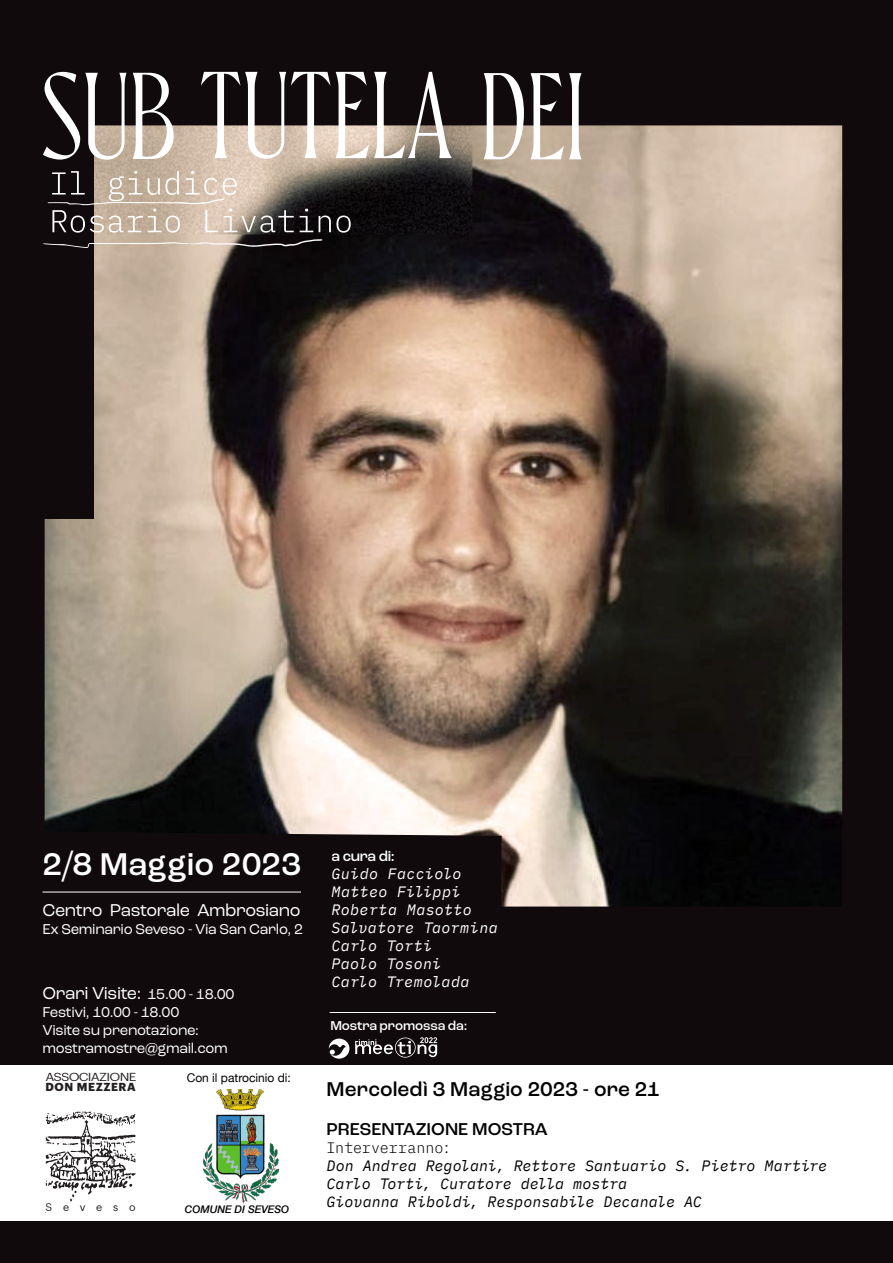
<style>
.page{position:relative;width:893px;height:1263px;background:#110a0c}
.page>*{position:absolute;margin:0;border:0;box-sizing:border-box;transform-origin:0 0}
.t1{font:500 33px "Roc Grotesk";color:#fff}
.t2{font:500 21px "Roc Grotesk";color:#000}
.t3{font:18px "Roc Grotesk";letter-spacing:-.025em;color:#fff}
.t4{font:500 18px "Roc Grotesk";color:#000}
.t5{font:italic 15px "IBM Plex Mono";color:#000}
.t6{font:15px "Roc Grotesk";letter-spacing:-.025em;color:#fff}
.Testi{font:italic 15px "IBM Plex Mono";letter-spacing:.025em;color:#fff}
.t7{font:300 15px "IBM Plex Mono";color:#000}
.t8{font:500 15px "Roc Grotesk";letter-spacing:-.025em;color:#fff}
.Testi-2{font:500 13.5px "Roc Grotesk";letter-spacing:-.015em;color:#fff}
.t9{font:12px "Helvetica Neue";color:#000}
.t10{font:11.4px "Graphik";letter-spacing:-.055em;color:#231f20;scale:1.18 1}
.t11{font:700 11.4px "Graphik";letter-spacing:.05em;color:#231f20}
.t12{font:10.8px "Graphik";letter-spacing:1em;color:#231f20}
.t13{font:italic 500 10.5px "Helvetica Neue";color:#000}
.s1{font-size:15px}
</style>
<div class="page">
<img style="left:45px;top:125px;width:797px;height:781px">
<div style="left:0;top:39px;width:94px;height:480px;background:#110a0c"></div>
<div style="left:0;top:1065px;width:893px;height:155px;background:#fff"></div>
<svg style="left:329px;top:1038px;width:20px;height:21px"></svg>
<svg style="left:355px;top:1037px;width:82px;height:20px"></svg>
<hr style="left:330px;top:1012px;width:166px;height:1px;background:#fff">
<hr style="left:43px;top:892px;width:258px;height:1px;background:#fff">
<img style="left:202px;top:1090px;width:77px;height:114px">
<svg style="left:300px;top:209px;width:13px;height:23px"></svg>
<svg style="left:319px;top:216px;width:32px;height:17px"></svg>
<svg style="left:48px;top:171px;width:246px;height:62px"></svg>
<svg style="left:43px;top:239px;width:279px;height:9px"></svg>
<svg style="left:43px;top:72px;width:84px;height:88px"></svg>
<svg style="left:133px;top:73px;width:41px;height:86px"></svg>
<svg style="left:201px;top:72px;width:129px;height:87px"></svg>
<svg style="left:336px;top:72px;width:116px;height:86px"></svg>
<svg style="left:484px;top:73px;width:40px;height:86px"></svg>
<svg style="left:531px;top:73px;width:51px;height:86px"></svg>
<svg style="left:46px;top:1111px;width:90px;height:90px"></svg>
<p class="t8" style="left:331px;top:847px;width:65px">a cura di:</p>
<p class="Testi" style="left:331px;top:862px;width:132px">Guido Facciolo</p>
<p class="Testi" style="left:331px;top:880px;width:130px">Matteo Filippi</p>
<p class="Testi" style="left:331px;top:898px;width:142px">Roberta Masotto</p>
<p class="Testi" style="left:331px;top:916px;width:168px">Salvatore Taormina</p>
<p class="Testi" style="left:331px;top:934px;width:102px">Carlo Torti</p>
<p class="Testi" style="left:331px;top:952px;width:111px">Paolo Tosoni</p>
<p class="Testi" style="left:331px;top:970px;width:140px">Carlo Tremolada</p>
<p class="Testi-2" style="left:330px;top:1017px;width:138px">Mostra promossa da:</p>
<p class="t1" style="left:43px;top:844px;width:260px">2/8 Maggio 2023</p>
<p class="t3" style="left:43px;top:899px;width:260px">Centro Pastorale Ambrosiano</p>
<p class="t6" style="left:43px;top:920px;width:262px">Ex Seminario Seveso - Via San Carlo, 2</p>
<p class="t3" style="left:43px;top:982px;width:194px">Orari Visite: <span class="s1">15.00 - 18.00</span></p>
<p class="t6" style="left:43px;top:1003px;width:138px">Festivi, 10.00 - 18.00</p>
<p class="t6" style="left:43px;top:1021px;width:158px">Visite su prenotazione:</p>
<p class="t6" style="left:43px;top:1039px;width:187px">mostramostre@gmail.com</p>
<p class="t10" style="left:45px;top:1068px;width:79px">ASSOCIAZIONE</p>
<p class="t9" style="left:187px;top:1069px;width:106px">Con il patrocinio di:</p>
<p class="t11" style="left:46px;top:1078px;width:92px">DON MEZZERA</p>
<p class="t2" style="left:327px;top:1076px;width:335px">Mercoledì 3 Maggio 2023 - ore 21</p>
<p class="t4" style="left:327px;top:1118px;width:223px">PRESENTAZIONE MOSTRA</p>
<p class="t7" style="left:327px;top:1137px;width:126px">Interverranno:</p>
<p class="t5" style="left:327px;top:1154px;width:502px">Don Andrea Regolani, Rettore Santuario S. Pietro Martire</p>
<p class="t5" style="left:327px;top:1172px;width:302px">Carlo Torti, Curatore della mostra</p>
<p class="t5" style="left:327px;top:1190px;width:377px">Giovanna Riboldi, Responsabile Decanale AC</p>
<p class="t12" style="left:46px;top:1199px;width:92px">Seveso</p>
<p class="t13" style="left:185px;top:1200px;width:106px">COMUNE DI SEVESO</p>
</div>
